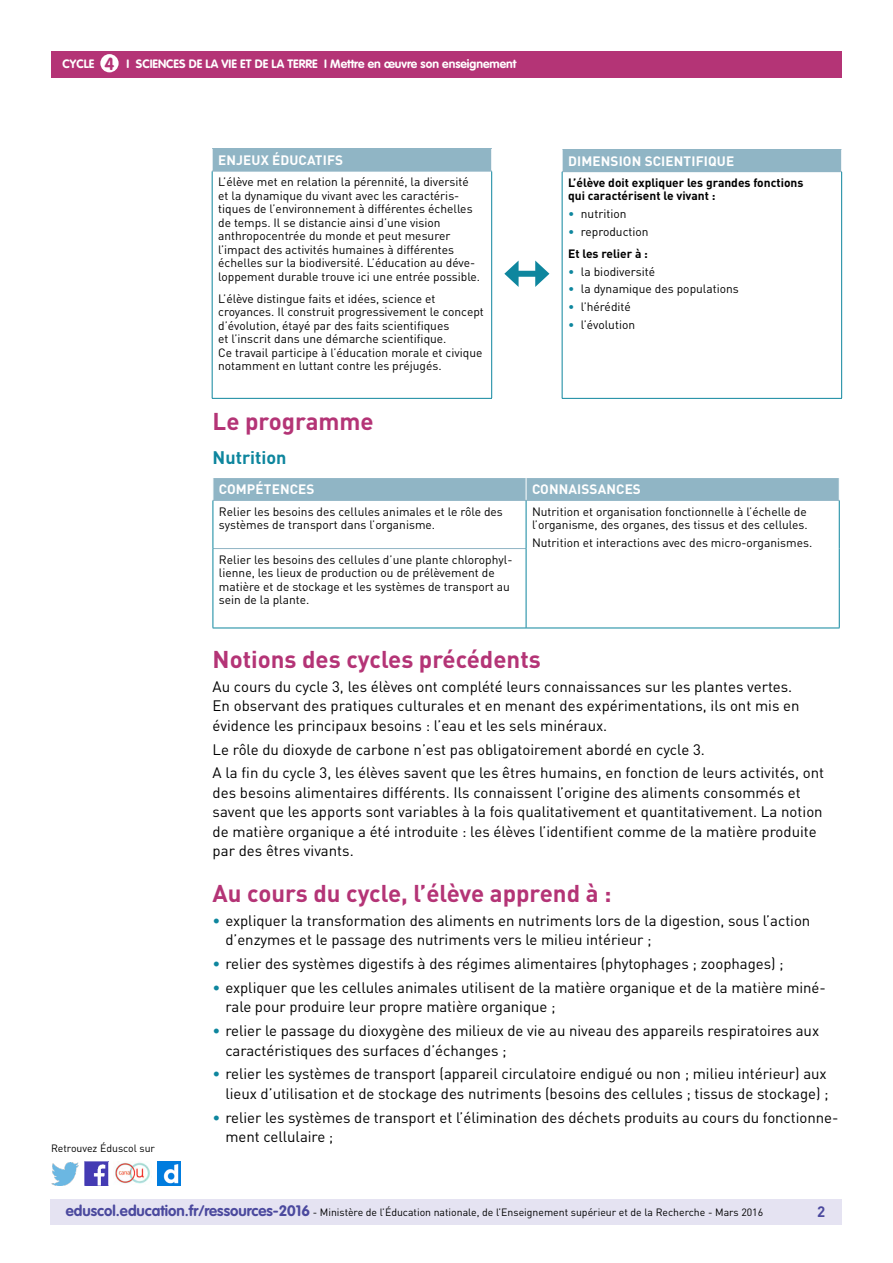
<style>
.page{position:relative;width:893px;height:1263px;background:#fff}
.page>*{position:absolute;margin:0;border:0;box-sizing:border-box;transform-origin:0 0}
.t1{font:700 24px "DIN Pro";color:#b43476}
.t2{font:700 18px "DIN Pro";color:#0e869e}
.t3{font:700 17.25px "VAG Rounded Std";color:#b43476}
.t4{font:15px/19.5px "DIN Pro";letter-spacing:-.005em;color:#000}
.t5{font:700 15px "DIN Pro";color:#4b499e}
.t6{font:700 13.5px "DIN Pro";letter-spacing:.01em;color:#fff}
.t7{font:12px/13.5px "DIN Pro";color:#000}
.t8{font:700 12px/13.5px "DIN Pro";color:#000}
.t9{font:700 12px "VAG Rounded Std";color:#fff}
.t10{font:10.5px "DIN Pro";color:#000}
.s1{color:#0e869e}
.s2{font-weight:400;color:#0e869e}
.s3{font-weight:400}
.s4{font-family:"VAG Rounded Std";font-weight:700;font-size:15px;color:#4b499e}
</style>
<div class="page">
<div style="left:50px;top:1199px;width:791px;height:26px;background:#e5e3f2"></div>
<div style="left:51px;top:51px;width:791px;height:27px;background:#b43476"></div>
<div style="left:100px;top:54px;width:19px;height:18px;background:#fff;border-radius:50%"></div>
<img style="left:85px;top:1162px;width:23px;height:23px">
<img style="left:51px;top:1163px;width:28px;height:22px">
<img style="left:158px;top:1162px;width:22px;height:23px">
<img style="left:115px;top:1162px;width:37px;height:22px">
<div style="left:213px;top:478px;width:627px;height:22px;background:#90b5c5"></div>
<hr style="left:213px;top:500px;width:313px;height:1px;background:#90b5c5">
<hr style="left:526px;top:500px;width:313px;height:1px;background:#90b5c5">
<hr style="left:213px;top:548px;width:313px;height:1px;background:#90b5c5">
<hr style="left:213px;top:501px;width:1px;height:47px;background:#0e869e">
<hr style="left:526px;top:501px;width:1px;height:47px;background:#0e869e">
<hr style="left:839px;top:501px;width:1px;height:47px;background:#0e869e">
<hr style="left:213px;top:548px;width:1px;height:80px;background:#0e869e">
<hr style="left:526px;top:548px;width:1px;height:80px;background:#0e869e">
<hr style="left:839px;top:548px;width:1px;height:80px;background:#0e869e">
<hr style="left:213px;top:628px;width:313px;height:1px;background:#0e869e">
<hr style="left:526px;top:628px;width:313px;height:1px;background:#0e869e">
<div style="left:562px;top:149px;width:280px;height:23px;background:#90b5c5"></div>
<svg style="left:562px;top:149px;width:1px;height:22px"></svg>
<svg style="left:841px;top:149px;width:1px;height:22px"></svg>
<hr style="left:562px;top:172px;width:1px;height:226px;background:#0e869e">
<hr style="left:841px;top:172px;width:1px;height:226px;background:#0e869e">
<hr style="left:562px;top:398px;width:280px;height:1px;background:#0e869e">
<div style="left:212px;top:149px;width:280px;height:22px;background:#90b5c5"></div>
<svg style="left:212px;top:149px;width:1px;height:22px"></svg>
<svg style="left:491px;top:149px;width:1px;height:22px"></svg>
<hr style="left:212px;top:171px;width:280px;height:1px;background:#90b5c5">
<hr style="left:212px;top:171px;width:1px;height:227px;background:#0e869e">
<hr style="left:491px;top:171px;width:1px;height:227px;background:#0e869e">
<hr style="left:212px;top:398px;width:280px;height:1px;background:#0e869e">
<div style="left:513px;top:271px;width:28px;height:6px;background:#0e869e"></div>
<svg style="left:504px;top:261px;width:15px;height:26px"></svg>
<svg style="left:535px;top:261px;width:14px;height:26px"></svg>
<p class="t3" style="left:105px;top:53px;width:11px">4</p>
<p class="t9" style="left:189px;top:57px;width:330px">de la vie et de la Terre I Mettre en œuvre son enseignement</p>
<p class="t9" style="left:63px;top:57px;width:33px">CYCLE</p>
<p class="t9" style="left:127px;top:57px;width:48px">I Sciences</p>
<p class="t6" style="left:218px;top:151px;width:89px">Enjeux éducati</p>
<p class="t6" style="left:327px;top:151px;width:17px">fs</p>
<p class="t7" style="left:218px;top:175px;width:264px">L’élève met en relation la pérennité, la diversité et la dynamique du vivant avec les caractéris&shy;tiques de l’environnement à différentes échelles de temps. Il se distancie ainsi d’une vision anthropocentrée du monde et peut mesurer l’impact des activités humaines à différentes échelles sur la biodiversité. L’éducation au déve&shy;loppement durable trouve ici une entrée possible.</p>
<p class="t7" style="left:218px;top:291px;width:267px">L’élève distingue faits et idées, science et croyances. Il construit progressivement le concept d’évolution, étayé par des faits scientifiques<br>et l’inscrit dans une démarche scientifique.<br>Ce travail participe à l’éducation morale et civique notamment en luttant contre les préjugés.</p>
<p class="t6" style="left:568px;top:152px;width:18px">Dimen</p>
<p class="t6" style="left:611px;top:152px;width:16px">sion</p>
<p class="t6" style="left:645px;top:152px;width:16px">scienti</p>
<p class="t6" style="left:696px;top:152px;width:38px">fique</p>
<p class="t8" style="left:568px;top:175px;width:237px">L’élève doit expliquer les grandes fonctions qui caractérisent le vivant :</p>
<p class="t7" style="left:568px;top:207px;width:60px"><span class="s1">•</span> nutrition</p>
<p class="t8" style="left:568px;top:220px;width:82px;line-height:22px"><span class="s2">•</span> <span class="s3">reproduction<br></span>Et les relier à :</p>
<p class="t7" style="left:568px;top:264px;width:88px"><span class="s1">•</span> la biodiversité</p>
<p class="t7" style="left:568px;top:282px;width:172px"><span class="s1">•</span> la dynamique des populations</p>
<p class="t7" style="left:568px;top:300px;width:64px"><span class="s1">•</span> l’hérédité</p>
<p class="t7" style="left:568px;top:317px;width:69px"><span class="s1">•</span> l’évolution</p>
<p class="t10" style="left:51px;top:1141px;width:106px">Retrouvez Éduscol sur</p>
<h1 class="t1" style="left:213px;top:405px;width:163px">Le programme</h1>
<p class="t2" style="left:213px;top:445px;width:75px">Nutrition</p>
<p class="t6" style="left:219px;top:481px;width:18px">Compétence</p>
<p class="t6" style="left:307px;top:481px;width:9px">s</p>
<p class="t6" style="left:532px;top:481px;width:17px">Connai</p>
<p class="t6" style="left:581px;top:481px;width:26px">ssance</p>
<p class="t6" style="left:633px;top:481px;width:9px">s</p>
<p class="t7" style="left:219px;top:504px;width:285px">Relier les besoins des cellules animales et le rôle des systèmes de transport dans l’organisme.</p>
<p class="t7" style="left:532px;top:504px;width:277px">Nutrition et organisation fonctionnelle à l’échelle de l’organisme, des organes, des tissus et des cellules.</p>
<p class="t7" style="left:532px;top:535px;width:282px">Nutrition et interactions avec des micro-organismes.</p>
<p class="t7" style="left:219px;top:552px;width:295px">Relier les besoins des cellules d’une plante chlorophyl&shy;lienne, les lieux de production ou de prélèvement de matière et de stockage et les systèmes de transport au sein de la plante.</p>
<h1 class="t1" style="left:213px;top:643px;width:330px">Notions des cycles précédents</h1>
<p class="t4" style="left:213px;top:676px;width:588px">Au cours du cycle 3, les élèves ont complété leurs connaissances sur les plantes vertes.<br>En observant des pratiques culturales et en menant des expérimentations, ils ont mis en évidence les principaux besoins : l’eau et les sels minéraux.</p>
<p class="t4" style="left:213px;top:737px;width:613px;line-height:23.7px">Le rôle du dioxyde de carbone n’est pas obligatoirement abordé en cycle 3.<br>A la fin du cycle 3, les élèves savent que les êtres humains, en fonction de leurs activités, ont</p>
<p class="t4" style="left:213px;top:782px;width:612px">des besoins alimentaires différents. Ils connaissent l’origine des aliments consommés et savent que les apports sont variables à la fois qualitativement et quantitativement. La notion de matière organique a été introduite : les élèves l’identifient comme de la matière produite par des êtres vivants.</p>
<h1 class="t1" style="left:213px;top:878px;width:400px">Au cours du cycle, l’élève apprend à :</h1>
<p class="t4" style="left:225px;top:910px;width:586px;text-indent:-13px"><span class="s1">•</span> expliquer la transformation des aliments en nutriments lors de la digestion, sous l’action d’enzymes et le passage des nutriments vers le milieu intérieur ;</p>
<p class="t4" style="left:213px;top:954px;width:573px"><span class="s1">•</span> relier des systèmes digestifs à des régimes alimentaires (phytophages ; zoophages) ;</p>
<p class="t4" style="left:225px;top:977px;width:602px;text-indent:-13px"><span class="s1">•</span> expliquer que les cellules animales utilisent de la matière organique et de la matière miné&shy;rale pour produire leur propre matière organique ;</p>
<p class="t4" style="left:225px;top:1021px;width:595px;text-indent:-13px"><span class="s1">•</span> relier le passage du dioxygène des milieux de vie au niveau des appareils respiratoires aux caractéristiques des surfaces d’échanges ;</p>
<p class="t4" style="left:213px;top:1064px;width:618px;text-align:right"><span class="s1">•</span> relier les systèmes de transport (appareil circulatoire endigué ou non ; milieu intérieur) aux lieux d’utilisation et de stockage des nutriments (besoins des cellules ; tissus de stockage) ;</p>
<p class="t4" style="left:225px;top:1107px;width:615px;text-indent:-13px"><span class="s1">•</span> relier les systèmes de transport et l’élimination des déchets produits au cours du fonctionne&shy;ment cellulaire ;</p>
<p class="t10" style="left:66px;top:1205px;width:699px"><span class="s4">eduscol.education.fr/ressources-2016</span> - Ministère de l’Éducation nationale, de l’Enseignement supérieur et de la Recherche - Mars 2016</p>
<p class="t5" style="left:817px;top:1201px;width:10px">2</p>
</div>
